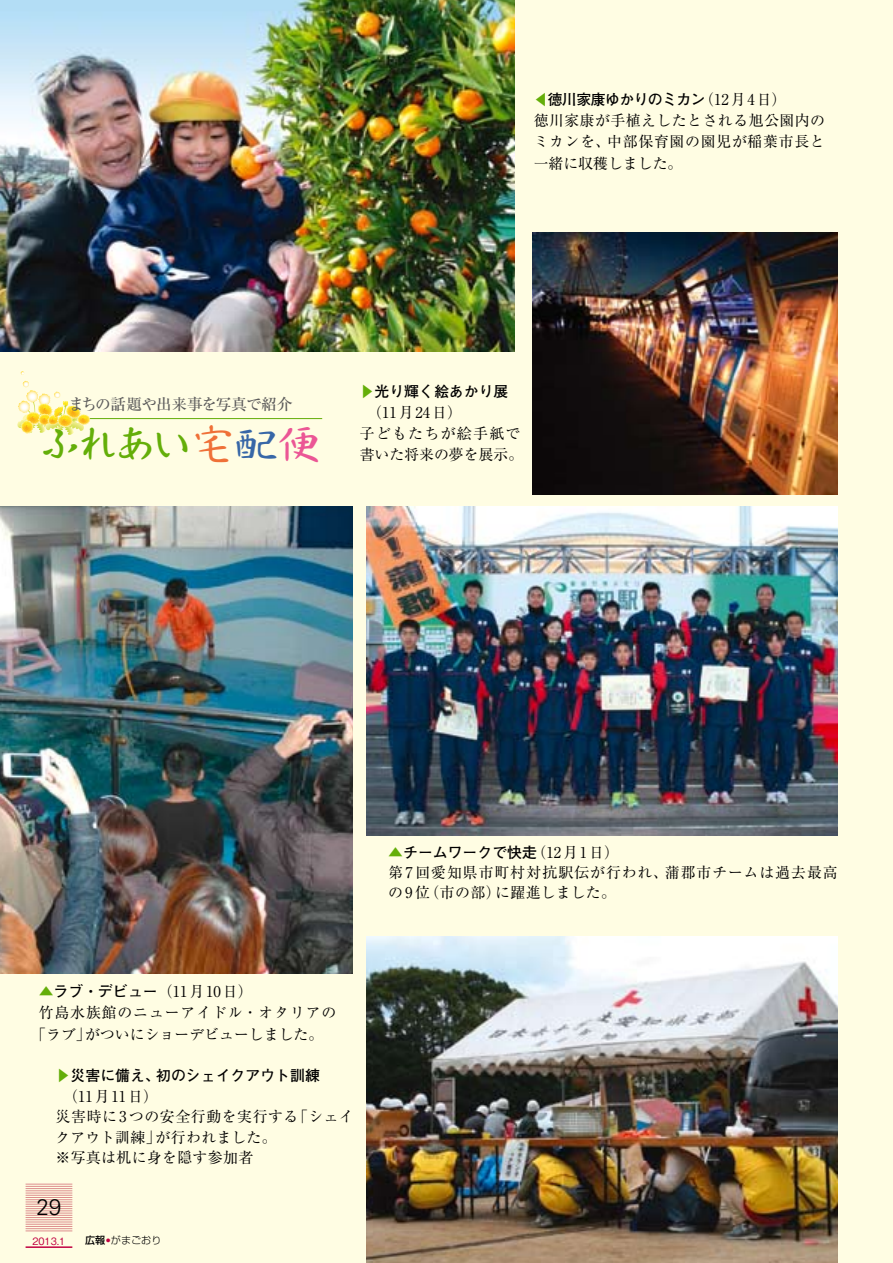
<style>
.page{position:relative;width:893px;height:1263px;background:#fffde3}
.page>*{position:absolute;margin:0;border:0;box-sizing:border-box;transform-origin:0 0}
._2005お知らせ大見出し{font:43.95px "Nachin Std";letter-spacing:-.11em;color:#64ae09}
.t1{font:300 22.5px "Univers";color:#000}
._2005お知らせ大見出し-2{font:500 15.6px "Ryumin Pro";letter-spacing:-.035em;color:#5c5b5b}
._2005お知らせ大見出し-3{font:14.85px/21.3px "Ryumin Pro";letter-spacing:.035em;color:#000}
._2005お知らせ大見出し-4{font:14.85px/20.2px "Ryumin Pro";letter-spacing:.065em;color:#000}
._2005お知らせ大見出し-5{font:700 14.85px "Futo Go B101 Pro";color:#000}
._2005お知らせ大見出し-6{font:14.85px/21.3px "Ryumin Pro";letter-spacing:.06em;color:#000}
._2005お知らせ大見出し-7{font:14.85px/21.3px "Ryumin Pro";color:#000}
._2005お知らせ大見出し-8{font:700 14.85px "Futo Go B101 Pro";letter-spacing:-.04em;color:#000}
._2005お知らせ大見出し-9{font:700 14.85px "Futo Go B101 Pro";color:#64ae09}
.t2{font:500 10.05px "Gothic BBB Pro";color:#c10040;scale:.96 1}
.t3{font:300 10.05px "Shin Go Pro";color:#000}
.t4{font:500 10.05px "Shin Go Pro";color:#000}
.t5{font:300 4.2px "Shin Go Pro";color:#c10040}
.s1{color:#ef7037}
.s2{color:#3767a7}
.s3{color:#eb5695}
.s4{font-family:"Futo Go B101 Pro";font-weight:700;color:#64ae09}
.s5{font-family:"Futo Go B101 Pro";font-weight:700}
.s6{color:#64ae09}
</style>
<div class="page">
<hr style="left:37px;top:418px;width:285px;height:1px;background:#64ae09">
<svg style="left:17px;top:381px;width:73px;height:54px"></svg>
<hr style="left:26px;top:1184px;width:46px;height:1px;background:#dd8d8e">
<hr style="left:26px;top:1230px;width:46px;height:1px;background:#dd8d8e">
<hr style="left:26px;top:1228px;width:46px;height:1px;background:#dd8d8e">
<hr style="left:26px;top:1226px;width:46px;height:1px;background:#dd8d8e">
<hr style="left:26px;top:1224px;width:46px;height:1px;background:#dd8d8e">
<hr style="left:26px;top:1222px;width:46px;height:1px;background:#dd8d8e">
<hr style="left:26px;top:1219px;width:46px;height:1px;background:#dd8d8e">
<hr style="left:26px;top:1217px;width:46px;height:1px;background:#dd8d8e">
<hr style="left:26px;top:1215px;width:46px;height:1px;background:#dd8d8e">
<hr style="left:26px;top:1213px;width:46px;height:1px;background:#dd8d8e">
<hr style="left:26px;top:1210px;width:46px;height:1px;background:#dd8d8e">
<hr style="left:26px;top:1208px;width:46px;height:1px;background:#dd8d8e">
<hr style="left:26px;top:1206px;width:46px;height:1px;background:#dd8d8e">
<hr style="left:26px;top:1204px;width:46px;height:1px;background:#dd8d8e">
<hr style="left:26px;top:1202px;width:46px;height:1px;background:#dd8d8e">
<hr style="left:26px;top:1199px;width:46px;height:1px;background:#dd8d8e">
<hr style="left:26px;top:1197px;width:46px;height:1px;background:#dd8d8e">
<hr style="left:26px;top:1195px;width:46px;height:1px;background:#dd8d8e">
<hr style="left:26px;top:1193px;width:46px;height:1px;background:#dd8d8e">
<hr style="left:26px;top:1190px;width:46px;height:1px;background:#dd8d8e">
<hr style="left:26px;top:1188px;width:46px;height:1px;background:#dd8d8e">
<hr style="left:26px;top:1186px;width:46px;height:1px;background:#dd8d8e">
<hr style="left:26px;top:1246px;width:46px;height:2px;background:#c10040">
<img style="left:0;top:0;width:514px;height:351px">
<img style="left:532px;top:232px;width:306px;height:262px">
<img style="left:367px;top:506px;width:471px;height:329px">
<img style="left:367px;top:937px;width:471px;height:326px">
<img style="left:0;top:506px;width:353px;height:468px">
<p class="_2005お知らせ大見出し-3" style="left:699px;top:88px;width:89px">（12月4日(</p>
<p class="_2005お知らせ大見出し-8" style="left:548px;top:87px;width:159px">徳川家康ゆかりのミカン</p>
<p class="_2005お知らせ大見出し-9" style="left:529px;top:107px;width:16px;rotate:-90deg">▲</p>
<p class="_2005お知らせ大見出し-3" style="left:534px;top:109px;width:293px;text-align:right">徳川家康が手植えしたとされる旭公園内の中部保育園の園児が稲葉市長と</p>
<p class="_2005お知らせ大見出し-7" style="left:534px;top:130px;width:150px">ミカンを、<br>一緒に収穫しました。</p>
<p class="_2005お知らせ大見出し-2" style="left:68px;top:392px;width:226px">まちの話題や出来事を写真で紹介</p>
<p class="_2005お知らせ大見出し" style="left:38px;top:417px;width:286px">ふれあい<span class="s1">宅</span><span class="s2">配</span><span class="s3">便</span></p>
<p class="_2005お知らせ大見出し-9" style="left:379px;top:384px;width:16px;rotate:90deg">▲</p>
<p class="_2005お知らせ大見出し-5" style="left:375px;top:379px;width:135px">光り輝く絵あかり展</p>
<p class="_2005お知らせ大見出し-3" style="left:367px;top:401px;width:96px">（11月24日(</p>
<p class="_2005お知らせ大見出し-3" style="left:360px;top:422px;width:165px">子どもたちが絵手紙で書いた将来の夢を展示。</p>
<p class="_2005お知らせ大見出し-3" style="left:39px;top:980px;width:215px"><span class="s4">▲</span><span class="s5">ラブ・デビュー</span>（11月10日(</p>
<p class="_2005お知らせ大見出し-6" style="left:85px;top:1001px;width:253px;text-indent:-47px">竹島水族館のニューアイドル・オタリアのがついにショーデビューしました。</p>
<p class="_2005お知らせ大見出し-3" style="left:31px;top:1022px;width:61px">「ラブ」</p>
<p class="_2005お知らせ大見出し-5" style="left:71px;top:1063px;width:91px">災害に備え、</p>
<p class="_2005お知らせ大見出し-3" style="left:63px;top:1085px;width:96px">（11月11日(</p>
<p class="_2005お知らせ大見出し-9" style="left:75px;top:1068px;width:16px;rotate:90deg">▲</p>
<p class="_2005お知らせ大見出し-5" style="left:156px;top:1063px;width:165px">初のシェイクアウト訓練</p>
<p class="_2005お知らせ大見出し-3" style="left:156px;top:1106px;width:144px;line-height:20.2px;text-indent:-100px">災害時に3つの安全行動を実行するが行われました。</p>
<p class="_2005お知らせ大見出し-3" style="left:293px;top:1105px;width:62px">「シェイ</p>
<p class="_2005お知らせ大見出し-3" style="left:56px;top:1125px;width:107px">クアウト訓練」</p>
<p class="_2005お知らせ大見出し-3" style="left:56px;top:1145px;width:199px">※写真は机に身を隠す参加者</p>
<p class="t1" style="left:36px;top:1194px;width:27px">29</p>
<p class="t2" style="left:32px;top:1233px;width:36px">2013.1</p>
<p class="t3" style="left:111px;top:1232px;width:52px">がまごおり</p>
<p class="t4" style="left:85px;top:1232px;width:22px">広報</p>
<p class="t5" style="left:106px;top:1237px;width:6px">●</p>
<p class="_2005お知らせ大見出し-3" style="left:531px;top:841px;width:89px">（12月1日(</p>
<p class="_2005お知らせ大見出し-5" style="left:388px;top:840px;width:150px"><span class="s6">▲</span>チームワークで快走</p>
<p class="_2005お知らせ大見出し-4" style="left:495px;top:861px;width:174px;text-indent:-107px">第7回愛知県市町村対抗駅伝が行われ、に躍進しました。</p>
<p class="_2005お知らせ大見出し-3" style="left:425px;top:881px;width:78px">（市の部）</p>
<p class="_2005お知らせ大見出し-3" style="left:388px;top:881px;width:43px">の9位</p>
<p class="_2005お知らせ大見出し-4" style="left:665px;top:861px;width:174px">蒲郡市チームは過去最高</p>
</div>
